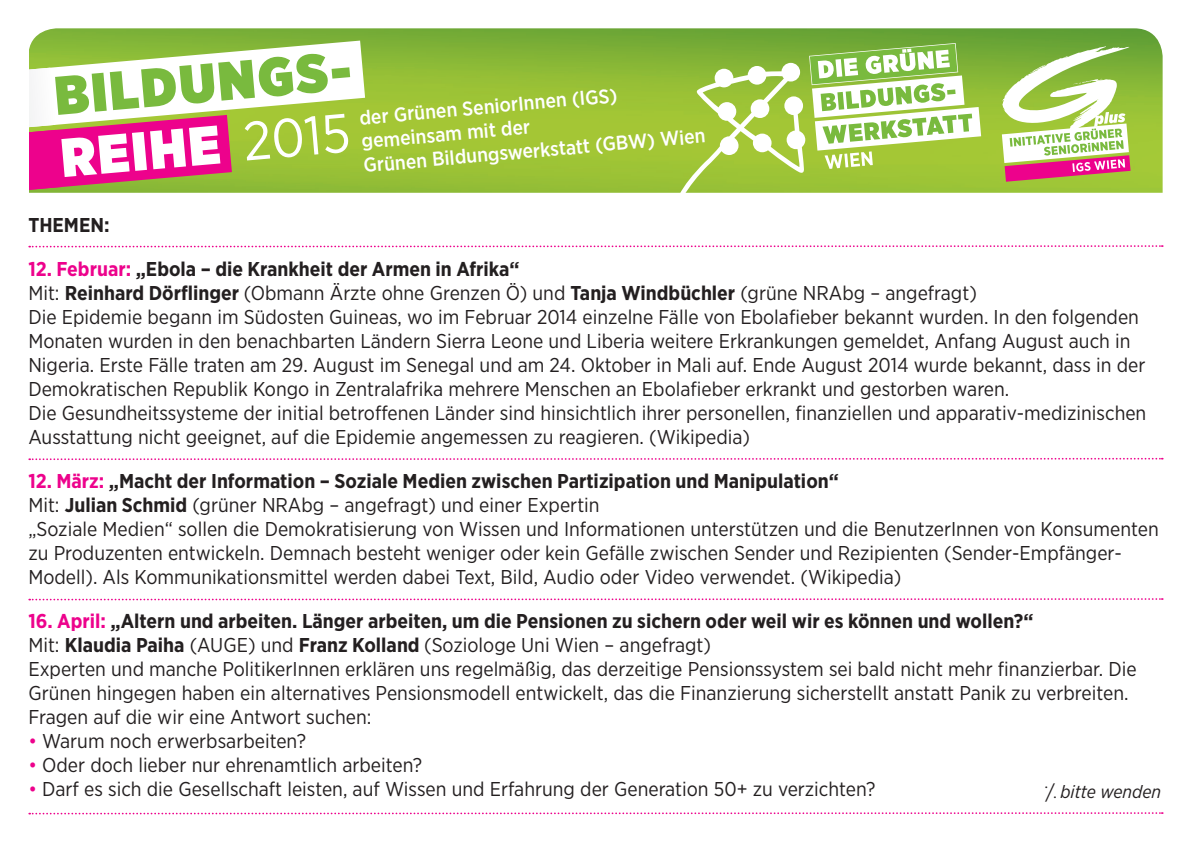
<style>
.page{position:relative;width:1191px;height:842px;background:#fff}
.page>*{position:absolute;margin:0;border:0;box-sizing:border-box;transform-origin:0 0}
.t1{font:900 54.4px "Gotham Narrow";color:#fff}
.t2{font:900 54.4px "Gotham Narrow";color:#79ba3e}
.t3{font:20px/24px "Gotham Narrow";color:#231f20}
.t4{font:500 20px/24px "Gotham Narrow";color:#fff}
.t5{font:700 20px "Gotham Narrow";color:#231f20}
.t6{font:italic 18px "Gotham Narrow";color:#231f20}
.t7{font:italic 18px "Apex New";color:#231f20}
.s1{font-weight:400}
.s2{font-weight:700;color:#ed028c}
.s3{font-weight:700}
.s4{color:#ed028c}
.s5{font-family:"Apex New"}
</style>
<div class="page">
<img style="left:29px;top:28px;width:1133px;height:165px">
<svg style="left:29px;top:41px;width:336px;height:151px"></svg>
<svg style="left:1001px;top:46px;width:129px;height:136px"></svg>
<svg style="left:29px;top:245px;width:1133px;height:2px"></svg>
<svg style="left:29px;top:458px;width:1133px;height:2px"></svg>
<svg style="left:29px;top:598px;width:1133px;height:2px"></svg>
<svg style="left:29px;top:812px;width:1133px;height:2px"></svg>
<svg style="left:679px;top:43px;width:302px;height:150px"></svg>
<h1 class="t2" style="left:52px;top:59px;width:305px;rotate:-5deg">Bildungs-</h1>
<h1 class="t1" style="left:58px;top:121px;width:292px;rotate:-5deg">Reihe <span class="s1">2015</span></h1>
<p class="t4" style="left:358px;top:105px;width:345px;rotate:-5deg">der Grünen SeniorInnen (IGS) gemeinsam mit der<br>Grünen Bildungswerkstatt (GBW) Wien</p>
<p class="t5" style="left:28px;top:212px;width:83px">Themen:</p>
<p class="t3" style="left:28px;top:257px;width:1119px"><span class="s2">12. Februar:</span> <span class="s3">„Ebola – die Krankheit der Armen in Afrika“<br></span>Mit: <span class="s3">Reinhard Dörflinger</span> (Obmann Ärzte ohne Grenzen Ö) und <span class="s3">Tanja Windbüchler</span> (grüne NRAbg – angefragt)<br>Die Epidemie begann im Südosten Guineas, wo im Februar 2014 einzelne Fälle von Ebolafieber bekannt wurden. In den folgenden Monaten wurden in den benachbarten Ländern Sierra Leone und Liberia weitere Erkrankungen gemeldet, Anfang August auch in Nigeria. Erste Fälle traten am 29. August im Senegal und am 24. Oktober in Mali auf. Ende August 2014 wurde bekannt, dass in der Demokratischen Republik Kongo in Zentralafrika mehrere Menschen an Ebolafieber erkrankt und gestorben waren.<br>Die Gesundheitssysteme der initial betroffenen Länder sind hinsichtlich ihrer personellen, finanziellen und apparativ-medizinischen Ausstattung nicht geeignet, auf die Epidemie angemessen zu reagieren. (Wikipedia)</p>
<p class="t3" style="left:28px;top:469px;width:1132px"><span class="s2">12. März:</span> <span class="s3">„Macht der Information – Soziale Medien zwischen Partizipation und Manipulation“<br></span>Mit: <span class="s3">Julian Schmid</span> (grüner NRAbg – angefragt) und einer Expertin<br>„Soziale Medien“ sollen die Demokratisierung von Wissen und Informationen unterstützen und die BenutzerInnen von Konsumenten zu Produzenten entwickeln. Demnach besteht weniger oder kein Gefälle zwischen Sender und Rezipienten (Sender-Empfänger-Modell). Als Kommunikationsmittel werden dabei Text, Bild, Audio oder Video verwendet. (Wikipedia)</p>
<p class="t3" style="left:28px;top:609px;width:1110px"><span class="s2">16. April:</span> <span class="s3">„Altern und arbeiten. Länger arbeiten, um die Pensionen zu sichern oder weil wir es können und wollen?“<br></span>Mit: <span class="s3">Klaudia Paiha</span> (AUGE) und <span class="s3">Franz Kolland</span> (Soziologe Uni Wien – angefragt)<br>Experten und manche PolitikerInnen erklären uns regelmäßig, das derzeitige Pensionssystem sei bald nicht mehr finanzierbar. Die Grünen hingegen haben ein alternatives Pensionsmodell entwickelt, das die Finanzierung sicherstellt anstatt Panik zu verbreiten.<br>Fragen auf die wir eine Antwort suchen:</p>
<p class="t3" style="left:28px;top:729px;width:279px"><span class="s4">•</span> Warum noch erwerbsarbeiten?</p>
<p class="t3" style="left:28px;top:753px;width:395px"><span class="s4">•</span> Oder doch lieber nur ehrenamtlich arbeiten?</p>
<p class="t3" style="left:28px;top:777px;width:848px"><span class="s4">•</span> Darf es sich die Gesellschaft leisten, auf Wissen und Erfahrung der Generation 50+ zu verzichten?</p>
<p class="t7" style="left:1045px;top:770px;width:5px">.</p>
<p class="t6" style="left:1046px;top:781px;width:116px"><span class="s5">/.</span> bitte wenden</p>
</div>
